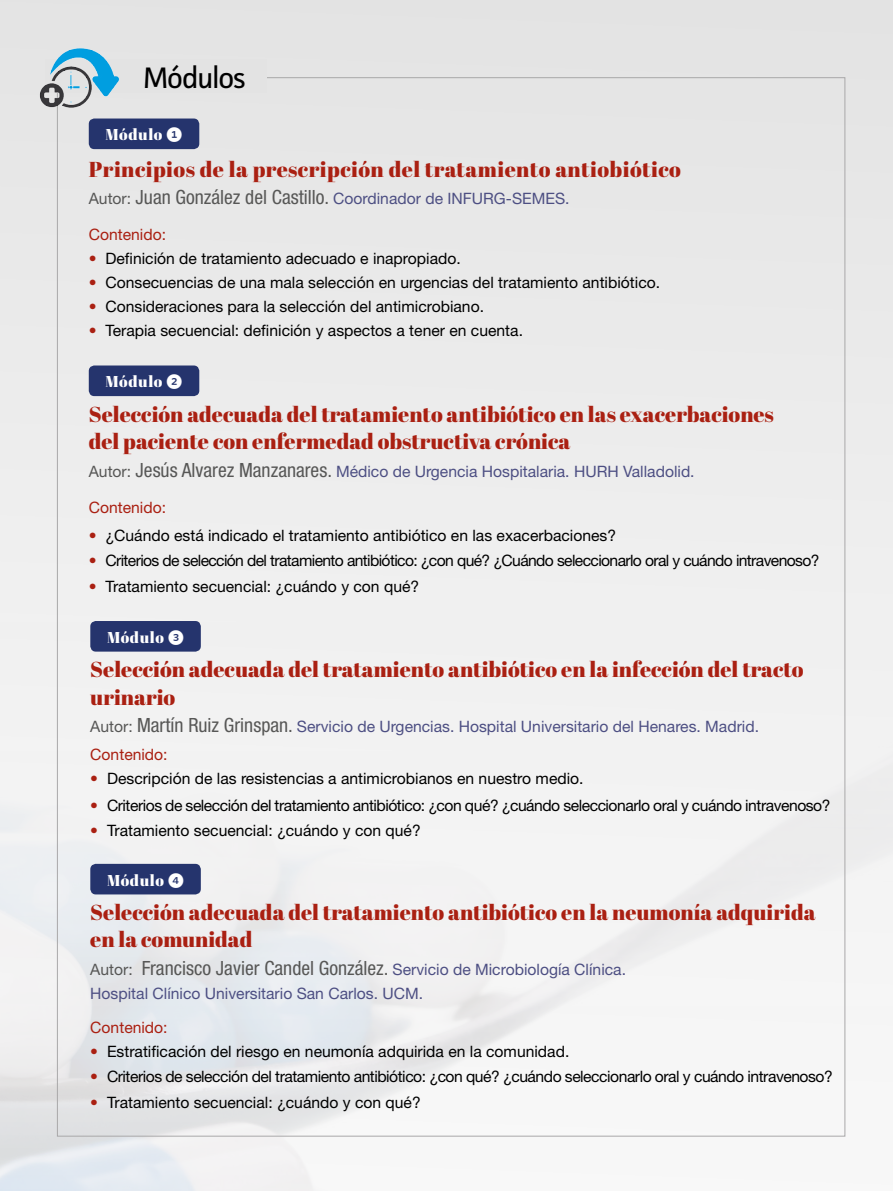
<style>
.page{position:relative;width:893px;height:1191px;background:#ededee}
.page>*{position:absolute;margin:0;border:0;box-sizing:border-box;transform-origin:0 0}
.t1{font:29.7px "Facit";letter-spacing:-.05em;color:#000}
.t2{font:21.6px/27.5px "Abril Fatface";color:#aa2012}
.t3{font:21.6px "Abril Fatface";letter-spacing:.02em;color:#aa2012}
.t4{font:15.75px "Helvetica Neue LT Std";color:#000}
.t5{font:15.75px/27.8px "Helvetica Neue LT Std";color:#4d4f83}
.t6{font:15.75px "Helvetica Neue LT Std";letter-spacing:-.03em;color:#000}
.t7{font:15.75px "Helvetica Neue LT Std";letter-spacing:-.04em;color:#000}
.t8{font:15.75px "Helvetica Neue LT Std";color:#aa2012}
.t9{font:15.75px "Abril Fatface";letter-spacing:.04em;color:#fff}
.s1{font-family:"Whitney Index Black Round Bd"}
.s2{color:#575756}
.s3{font-stretch:condensed;font-size:19.65px;color:#575756}
.s4{color:#aa2012}
</style>
<div class="page">
<div style="left:89px;top:118px;width:110px;height:31px;background:#25346d;border-radius:6px"></div>
<div style="left:90px;top:621px;width:111px;height:30px;background:#25346d;border-radius:6px"></div>
<div style="left:90px;top:864px;width:111px;height:30px;background:#25346d;border-radius:6px"></div>
<div style="left:89px;top:365px;width:110px;height:31px;background:#25346d;border-radius:6px"></div>
<div style="left:46px;top:59px;width:221px;height:33px;background:#e3e3e3"></div>
<img style="left:39px;top:48px;width:82px;height:71px">
<h1 class="t1" style="left:143px;top:60px;width:104px">Módulos</h1>
<p class="t9" style="left:105px;top:124px;width:78px">Módulo <span class="s1">1</span></p>
<h2 class="t3" style="left:89px;top:154px;width:594px">Principios de la prescripción del tratamiento antiobiótico</h2>
<p class="t5" style="left:89px;top:184px;width:482px"><span class="s2">Autor:</span> <span class="s3">Juan González del Castillo.</span> Coordinador de INFURG-SEMES.</p>
<p class="t8" style="left:89px;top:225px;width:79px">Contenido:</p>
<p class="t4" style="left:89px;top:249px;width:374px"><span class="s4">•</span> Definición de tratamiento adecuado e inapropiado.</p>
<p class="t4" style="left:89px;top:273px;width:573px"><span class="s4">•</span> Consecuencias de una mala selección en urgencias del tratamiento antibiótico.</p>
<p class="t4" style="left:89px;top:297px;width:397px"><span class="s4">•</span> Consideraciones para la selección del antimicrobiano.</p>
<p class="t4" style="left:89px;top:321px;width:436px"><span class="s4">•</span> Terapia secuencial: definición y aspectos a tener en cuenta.</p>
<p class="t9" style="left:105px;top:370px;width:78px">Módulo <span class="s1">2</span></p>
<h2 class="t2" style="left:89px;top:399px;width:687px">Selección adecuada del tratamiento antibiótico en las exacerbaciones del paciente con enfermedad obstructiva crónica</h2>
<p class="t5" style="left:89px;top:457px;width:607px"><span class="s2">Autor:</span> <span class="s3">Jesús Alvarez Manzanares.</span> Médico de Urgencia Hospitalaria. HURH Valladolid.</p>
<p class="t8" style="left:89px;top:498px;width:79px">Contenido:</p>
<p class="t4" style="left:89px;top:526px;width:529px"><span class="s4">•</span> ¿Cuándo está indicado el tratamiento antibiótico en las exacerbaciones?</p>
<p class="t7" style="left:89px;top:551px;width:732px"><span class="s4">•</span> Criterios de selección del tratamiento antibiótico: ¿con qué? ¿Cuándo seleccionarlo oral y cuándo intravenoso?</p>
<p class="t4" style="left:89px;top:577px;width:332px"><span class="s4">•</span> Tratamiento secuencial: ¿cuándo y con qué?</p>
<p class="t9" style="left:107px;top:626px;width:78px">Módulo <span class="s1">3</span></p>
<h2 class="t2" style="left:90px;top:655px;width:715px">Selección adecuada del tratamiento antibiótico en la infección del tracto urinario</h2>
<p class="t5" style="left:90px;top:712px;width:670px"><span class="s2">Autor:</span> <span class="s3">Martín Ruiz Grinspan.</span> Servicio de Urgencias. Hospital Universitario del Henares. Madrid.<br><span class="s4">Contenido:</span></p>
<p class="t4" style="left:90px;top:769px;width:495px"><span class="s4">•</span> Descripción de las resistencias a antimicrobianos en nuestro medio.</p>
<p class="t6" style="left:90px;top:795px;width:742px"><span class="s4">•</span> Criterios de selección del tratamiento antibiótico: ¿con qué? ¿cuándo seleccionarlo oral y cuándo intravenoso?</p>
<p class="t4" style="left:90px;top:820px;width:332px"><span class="s4">•</span> Tratamiento secuencial: ¿cuándo y con qué?</p>
<p class="t9" style="left:107px;top:869px;width:78px">Módulo <span class="s1">4</span></p>
<h2 class="t2" style="left:90px;top:898px;width:727px">Selección adecuada del tratamiento antibiótico en la neumonía adquirida en la comunidad</h2>
<p class="t5" style="left:90px;top:957px;width:537px;line-height:23.5px"><span class="s2">Autor:</span> <span class="s3">Francisco Javier Candel González.</span> Servicio de Microbiología Clínica.<br>Hospital Clínico Universitario San Carlos. UCM.</p>
<p class="t8" style="left:90px;top:1018px;width:79px">Contenido:</p>
<p class="t4" style="left:90px;top:1041px;width:481px"><span class="s4">•</span> Estratificación del riesgo en neumonía adquirida en la comunidad.</p>
<p class="t6" style="left:90px;top:1067px;width:744px"><span class="s4">•</span> Criterios de selección del tratamiento antibiótico: ¿con qué? ¿cuándo seleccionarlo oral y cuándo intravenoso?</p>
<p class="t4" style="left:90px;top:1093px;width:332px"><span class="s4">•</span> Tratamiento secuencial: ¿cuándo y con qué?</p>
</div>
